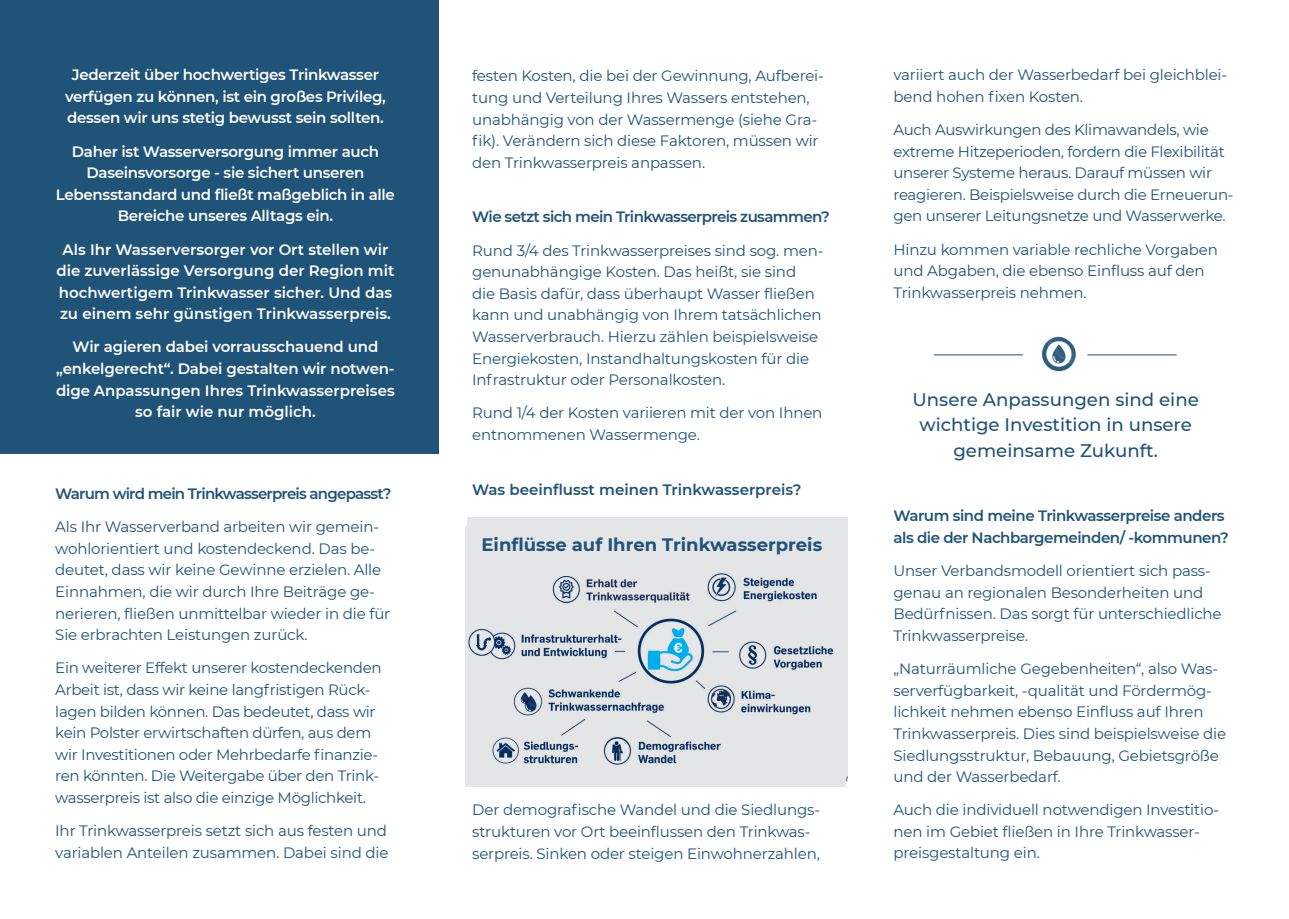
<style>
.page{position:relative;width:1289px;height:919px;background:#fff}
.page>*{position:absolute;margin:0;border:0;box-sizing:border-box;transform-origin:0 0}
.t1{font:700 20.85px "Montserrat";color:#205378}
.t2{font:500 18.15px/25.3px "Montserrat";color:#205378;text-align:center}
.t3{font:700 18px "Montserrat";color:#205378}
.t4{font:15px/21.6px "Montserrat";letter-spacing:-.01em;color:#205378}
.t5{font:600 15px/21.6px "Montserrat";letter-spacing:-.015em;color:#fff;text-align:center}
.t6{font:600 15px/21.6px "Montserrat";letter-spacing:-.035em;color:#205378}
.t7{font:600 15px "Montserrat";color:#205378}
</style>
<div class="page">
<div style="left:0;top:0;width:438px;height:453px;background:#205378"></div>
<img style="left:465px;top:526px;width:382px;height:255px">
<div style="left:467px;top:517px;width:380px;height:47px;background:#e4e5e7"></div>
<div style="left:465px;top:769px;width:381px;height:17px;background:#e4e5e7"></div>
<div style="left:478px;top:525px;width:349px;height:41px;background:#e4e5e7"></div>
<img style="left:1041px;top:336px;width:35px;height:36px">
<hr style="left:933px;top:354px;width:90px;height:1px;background:#205378">
<hr style="left:1087px;top:354px;width:89px;height:1px;background:#205378">
<p class="t5" style="left:65px;top:63px;width:322px">Jederzeit über hochwertiges Trinkwasser verfügen zu können, ist ein großes Privileg, dessen wir uns stetig bewusst sein sollten.</p>
<p class="t5" style="left:56px;top:140px;width:340px">Daher ist Wasserversorgung immer auch Daseinsvorsorge - sie sichert unseren Lebensstandard und fließt maßgeblich in alle Bereiche unseres Alltags ein.</p>
<p class="t5" style="left:56px;top:238px;width:339px">Als Ihr Wasserversorger vor Ort stellen wir die zuverlässige Versorgung der Region mit hochwertigem Trinkwasser sicher. Und das zu einem sehr günstigen Trinkwasserpreis.</p>
<p class="t5" style="left:56px;top:335px;width:340px">Wir agieren dabei vorrausschauend und „enkelgerecht“. Dabei gestalten wir notwen&shy;dige Anpassungen Ihres Trinkwasserpreises so fair wie nur möglich.</p>
<p class="t6" style="left:55px;top:482px;width:338px">Warum wird mein Trinkwasserpreis angepasst?</p>
<p class="t4" style="left:55px;top:515px;width:336px">Als Ihr Wasserverband arbeiten wir gemein&shy;wohlorientiert und kostendeckend. Das be&shy;deutet, dass wir keine Gewinne erzielen. Alle Einnahmen, die wir durch Ihre Beiträge ge&shy;nerieren, fließen unmittelbar wieder in die für Sie erbrachten Leistungen zurück.</p>
<p class="t4" style="left:55px;top:656px;width:328px">Ein weiterer Effekt unserer kostendeckenden Arbeit ist, dass wir keine langfristigen Rück&shy;lagen bilden können. Das bedeutet, dass wir kein Polster erwirtschaften dürfen, aus dem wir Investitionen oder Mehrbedarfe finanzie&shy;ren könnten. Die Weitergabe über den Trink&shy;wasserpreis ist also die einzige Möglichkeit.</p>
<p class="t4" style="left:55px;top:819px;width:335px">Ihr Trinkwasserpreis setzt sich aus festen und variablen Anteilen zusammen. Dabei sind die</p>
<p class="t4" style="left:472px;top:65px;width:353px">festen Kosten, die bei der Gewinnung, Aufberei&shy;tung und Verteilung Ihres Wassers entstehen, unabhängig von der Wassermenge (siehe Gra&shy;fik). Verändern sich diese Faktoren, müssen wir den Trinkwasserpreis anpassen.</p>
<p class="t6" style="left:472px;top:206px;width:359px">Wie setzt sich mein Trinkwasserpreis zusammen?</p>
<p class="t4" style="left:472px;top:239px;width:353px">Rund 3/4 des Trinkwasserpreises sind sog. men&shy;genunabhängige Kosten. Das heißt, sie sind<br>die Basis dafür, dass überhaupt Wasser fließen kann und unabhängig von Ihrem tatsächlichen Wasserverbrauch. Hierzu zählen beispielsweise Energiekosten, Instandhaltungskosten für die Infrastruktur oder Personalkosten.</p>
<p class="t4" style="left:472px;top:401px;width:352px">Rund 1/4 der Kosten variieren mit der von Ihnen entnommenen Wassermenge.</p>
<p class="t7" style="left:472px;top:478px;width:331px">Was beeinflusst meinen Trinkwasserpreis?</p>
<h1 class="t1" style="left:488px;top:527px;width:329px">Einflüsse auf den Wasserpreis</h1>
<p class="t3" style="left:481px;top:532px;width:342px">Einflüsse auf Ihren Trinkwasserpreis</p>
<p class="t4" style="left:472px;top:798px;width:349px">Der demografische Wandel und die Siedlungs&shy;strukturen vor Ort beeinflussen den Trinkwas&shy;serpreis. Sinken oder steigen Einwohnerzahlen,</p>
<p class="t4" style="left:893px;top:64px;width:335px">variiert auch der Wasserbedarf bei gleichblei&shy;bend hohen fixen Kosten.</p>
<p class="t4" style="left:893px;top:118px;width:342px">Auch Auswirkungen des Klimawandels, wie extreme Hitzeperioden, fordern die Flexibilität unserer Systeme heraus. Darauf müssen wir reagieren. Beispielsweise durch die Erneuerun&shy;gen unserer Leitungsnetze und Wasserwerke.</p>
<p class="t4" style="left:893px;top:238px;width:326px">Hinzu kommen variable rechliche Vorgaben und Abgaben, die ebenso Einfluss auf den<br>Trinkwasserpreis nehmen.</p>
<p class="t2" style="left:912px;top:386px;width:288px">Unsere Anpassungen sind eine wichtige Investition in unsere gemeinsame Zukunft.</p>
<p class="t6" style="left:893px;top:504px;width:337px">Warum sind meine Trinkwasserpreise anders als die der Nachbargemeinden/ -kommunen?</p>
<p class="t4" style="left:893px;top:559px;width:329px">Unser Verbandsmodell orientiert sich pass&shy;genau an regionalen Besonderheiten und Bedürfnissen. Das sorgt für unterschiedliche Trinkwasserpreise.</p>
<p class="t4" style="left:893px;top:657px;width:334px">„Naturräumliche Gegebenheiten“, also Was&shy;serverfügbarkeit, -qualität und Fördermög&shy;lichkeit nehmen ebenso Einfluss auf Ihren Trinkwasserpreis. Dies sind beispielsweise die Siedlungsstruktur, Bebauung, Gebietsgröße und der Wasserbedarf.</p>
<p class="t4" style="left:893px;top:798px;width:327px">Auch die individuell notwendigen Investitio&shy;nen im Gebiet fließen in Ihre Trinkwasser&shy;preisgestaltung ein.</p>
</div>
